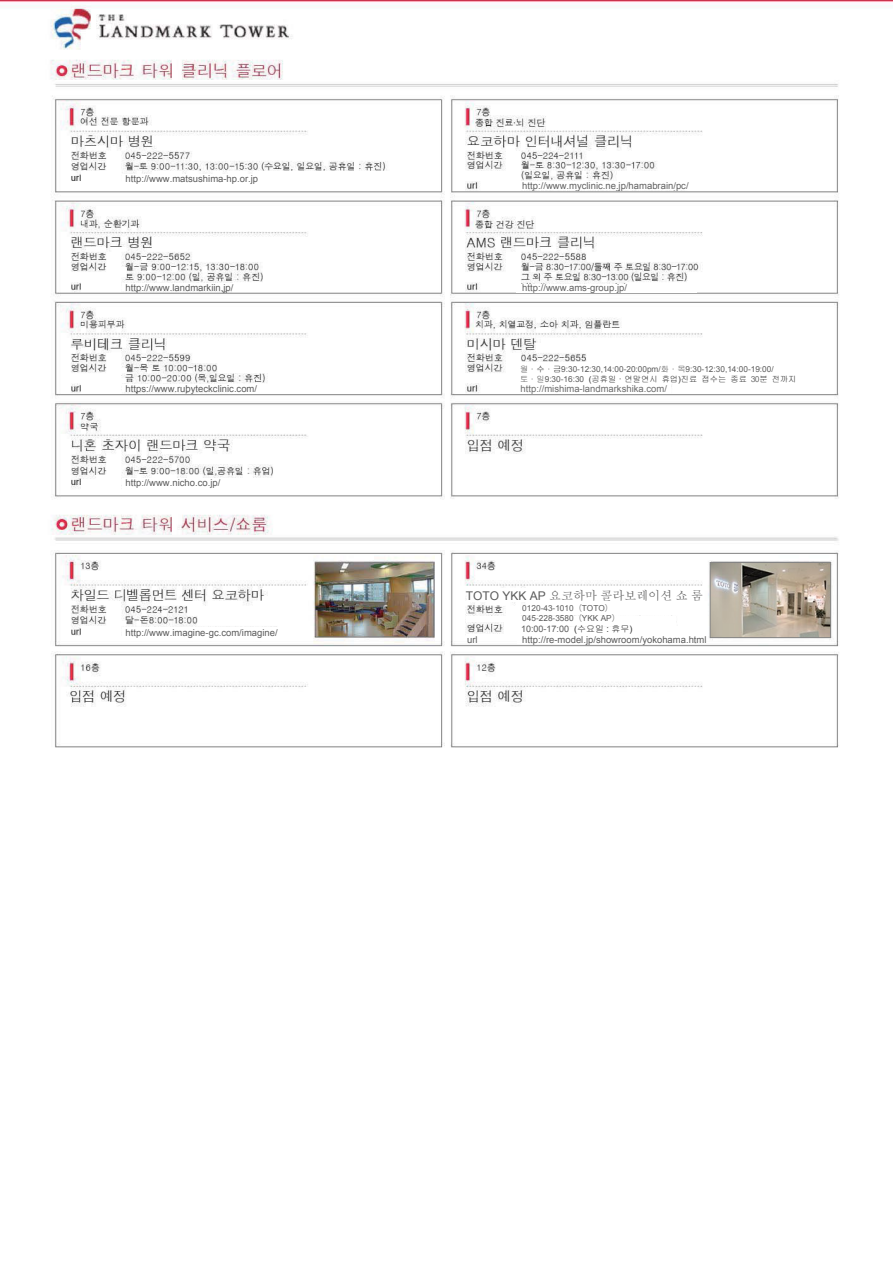
<style>
.page{position:relative;width:893px;height:1263px;background:#fff}
.page>*{position:absolute;margin:0;border:0;box-sizing:border-box;transform-origin:0 0}
.t1{font:500 12px "Adobe Myungjo Std";color:#5b5b5b}
.t2{font:9.45px "Arial";color:#5b5b5b}
.t3{font:9.45px "Arial";color:#606060}
.t4{font:9.45px "Arial";color:#6b6b6b}
.t5{font:9px "Arial";color:#5b5b5b}
.t6{font:8.25px "Arial";color:#5b5b5b}
.t7{font:8.25px "Gulim Che";color:#333}
.s1{font-family:"Gulim Che"}
.s2{font-family:"Gulim Che";color:#333}
.s3{color:#5b5b5b}
.s4{font-family:"Arial";color:#5b5b5b}
.s5{font-family:"Arial"}
.s6{font-family:"Adobe Myungjo Std";font-weight:500}
.s7{font-family:"Arial";font-weight:400}
.s8{font-family:"Koz Go Pr 6 N"}
.s9{color:#333}
</style>
<div class="page">
<img style="left:0;top:0;width:892px;height:748px">
<div style="left:520px;top:384px;width:151px;height:10px;background:#fff"></div>
<div style="left:520px;top:363px;width:305px;height:21px;background:#fff"></div>
<div style="left:123px;top:284px;width:174px;height:7px;background:#fff"></div>
<div style="left:123px;top:174px;width:174px;height:12px;background:#fff"></div>
<div style="left:123px;top:385px;width:174px;height:7px;background:#fff"></div>
<div style="left:122px;top:478px;width:174px;height:13px;background:#fff"></div>
<div style="left:516px;top:628px;width:177px;height:16px;background:#fff"></div>
<div style="left:516px;top:182px;width:174px;height:8px;background:#fff"></div>
<div style="left:122px;top:628px;width:163px;height:13px;background:#fff"></div>
<div style="left:516px;top:284px;width:180px;height:9px;background:#fff"></div>
<div style="left:521px;top:605px;width:154px;height:10px;background:#fff"></div>
<div style="left:466px;top:616px;width:209px;height:10px;background:#fff"></div>
<div style="left:466px;top:627px;width:209px;height:9px;background:#fff"></div>
<div style="left:467px;top:589px;width:155px;height:13px;background:#fff"></div>
<img style="left:464px;top:623px;width:40px;height:10px">
<img style="left:712px;top:564px;width:117px;height:72px">
<div style="left:710px;top:562px;width:121px;height:76px;border:1px solid #848484"></div>
<p class="t2" style="left:126px;top:172px;width:134px">http://www.matsushima-hp.or.jp</p>
<p class="t2" style="left:126px;top:281px;width:109px">http://www.landmarkiin.jp/</p>
<p class="t2" style="left:126px;top:383px;width:133px">https://www.rubyteckclinic.com/</p>
<p class="t2" style="left:126px;top:476px;width:96px">http://www.nicho.co.jp/</p>
<p class="t3" style="left:522px;top:180px;width:168px">http://www.myclinic.ne.jp/hamabrain/pc/</p>
<p class="t3" style="left:522px;top:282px;width:106px">http://www.ams-group.jp/</p>
<p class="t6" style="left:520px;top:364px;width:255px"><span class="s1">월·</span><span class="s2">수</span><span class="s1">·</span><span class="s2">금</span>9:30-12:30,14:00-20:00pm/<span class="s1">화·목</span>9:30-12:30,14:00-19:00/</p>
<p class="t7" style="left:520px;top:375px;width:278px"><span class="s3">토·일</span><span class="s4">9:30-16:30</span> <span class="s5">(</span>공휴일<span class="s6">·</span>연말연시 휴업<span class="s5">)</span>진료 접수는 종료 30분 전까지</p>
<p class="t4" style="left:521px;top:383px;width:148px">http://mishima-landmarkshika.com/</p>
<p class="t1" style="left:466px;top:589px;width:239px"><span class="s7">TOTO YKK AP</span> 요코하마 콜라보레이션 쇼 룸</p>
<p class="t6" style="left:522px;top:612px;width:99px">045-228-3580<span class="s8">（</span>YKK AP<span class="s8">）</span></p>
<p class="t2" style="left:467px;top:633px;width:12px">url</p>
<p class="t6" style="left:522px;top:603px;width:92px">0120-43-1010<span class="s8">（</span>TOTO<span class="s8">）</span></p>
<p class="t2" style="left:126px;top:626px;width:154px">http://www.imagine-gc.com/imagine/</p>
<p class="t5" style="left:521px;top:622px;width:113px">10:00-17:00 <span class="s9">(</span><span class="s2">수요일</span> <span class="s9">:</span> <span class="s2">휴무</span><span class="s9">)</span></p>
<p class="t2" style="left:522px;top:633px;width:186px">http://re-model.jp/showroom/yokohama.html</p>
</div>
